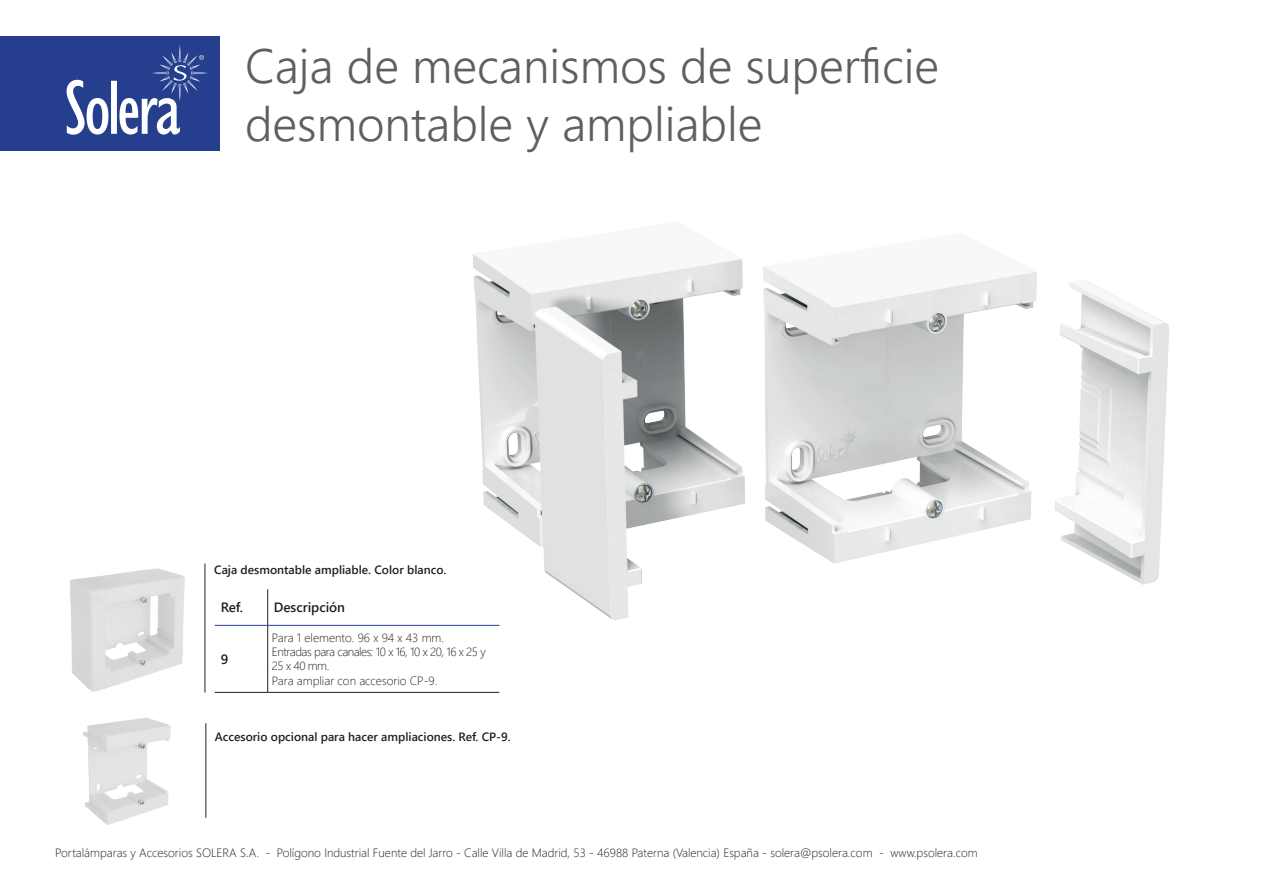
<style>
.page{position:relative;width:1263px;height:893px;background:#fff}
.page>*{position:absolute;margin:0;border:0;box-sizing:border-box;transform-origin:0 0}
.t1{font:300 48px/57.6px "Segoe UI";color:#5f5f62}
.t2{font:600 13.5px "Segoe UI";color:#231f20}
.t3{font:300 12px/14.4px "Segoe UI";color:#231f20}
.t4{font:600 12px "Segoe UI";color:#231f20}
</style>
<div class="page">
<div style="left:0;top:37px;width:220px;height:114px;background:#253f8e"></div>
<svg style="left:67px;top:45px;width:141px;height:90px"></svg>
<img style="left:473px;top:222px;width:696px;height:398px">
<img style="left:83px;top:717px;width:88px;height:107px">
<img style="left:70px;top:568px;width:115px;height:124px">
<hr style="left:205px;top:564px;width:1px;height:128px;background:#231f20">
<hr style="left:267px;top:589px;width:1px;height:36px;background:#231f20">
<hr style="left:268px;top:692px;width:231px;height:1px;background:#231f20">
<hr style="left:215px;top:625px;width:53px;height:1px;background:#253f8e">
<hr style="left:268px;top:625px;width:231px;height:1px;background:#253f8e">
<hr style="left:267px;top:625px;width:1px;height:67px;background:#231f20">
<hr style="left:215px;top:692px;width:53px;height:1px;background:#231f20">
<hr style="left:206px;top:723px;width:1px;height:95px;background:#231f20">
<h1 class="t1" style="left:245px;top:33px;width:696px">Caja de mecanismos de superficie desmontable y ampliable</h1>
<p class="t4" style="left:214px;top:558px;width:234px">Caja desmontable ampliable. Color blanco.</p>
<p class="t2" style="left:221px;top:595px;width:24px">Ref.</p>
<p class="t2" style="left:274px;top:595px;width:73px">Descripción</p>
<p class="t2" style="left:221px;top:646px;width:9px">9</p>
<p class="t3" style="left:272px;top:629px;width:215px">Para 1 elemento. 96 x 94 x 43 mm.<br>Entradas para canales: 10 x 16, 10 x 20, 16 x 25 y<br>25 x 40 mm.<br>Para ampliar con accesorio CP-9.</p>
<p class="t4" style="left:215px;top:725px;width:297px">Accesorio opcional para hacer ampliaciones. Ref. CP-9.</p>
<p class="t3" style="left:55px;top:844px;width:924px">Portalámparas y Accesorios SOLERA S.A. - Polígono Industrial Fuente del Jarro - Calle Villa de Madrid, 53 - 46988 Paterna (Valencia) España - solera@psolera.com - www.psolera.com</p>
</div>
